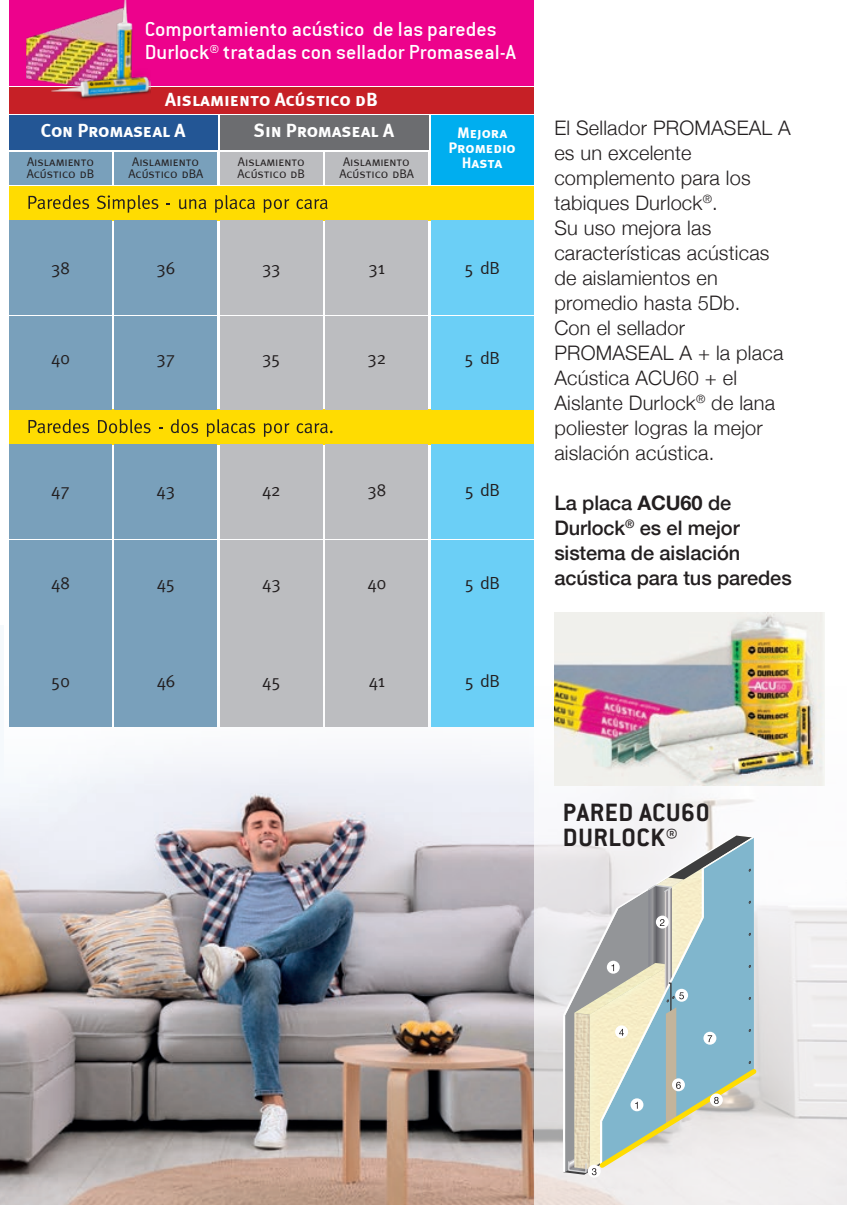
<style>
.page{position:relative;width:847px;height:1205px;background:#fff}
.page>*{position:absolute;margin:0;border:0;box-sizing:border-box;transform-origin:0 0}
.t1{font:700 27.5px/25px "Conduit ITC Std";letter-spacing:.02em;color:#231f20}
.t2{font:22.5px/22.5px "Conduit ITC";color:#fff}
.t3{font:300 20px/25px "Helvetica Neue";letter-spacing:.01em;color:#231f20}
.t4{font:500 20px/25px "Helvetica Neue";letter-spacing:-.005em;color:#231f20}
.t5{font:18.75px/31px "Meta Plus Bold Caps";color:#fff}
.t6{font:17.5px "Meta";letter-spacing:-.005em;color:#231f20}
.t7{font:15px/15px "Meta Plus Bold Caps";color:#fff;text-align:center}
.t8{font:12.5px/12.5px "Meta Caps";color:#231f20}
.s1{font-weight:700}
</style>
<div class="page">
<img style="left:0;top:783px;width:533px;height:422px">
<div style="left:5px;top:625px;width:842px;height:163px;background:#f7f8fb"></div>
<svg style="left:533px;top:720px;width:314px;height:485px;fill:#f0eeef"></svg>
<div style="left:9px;top:187px;width:524px;height:34px;background:#ffdc01"></div>
<div style="left:9px;top:409px;width:524px;height:35px;background:#ffdc01"></div>
<svg style="left:28px;top:195px;width:61px;height:14px"></svg>
<svg style="left:97px;top:195px;width:61px;height:18px"></svg>
<svg style="left:179px;top:199px;width:27px;height:10px"></svg>
<svg style="left:215px;top:195px;width:40px;height:18px"></svg>
<svg style="left:264px;top:199px;width:25px;height:14px"></svg>
<svg style="left:296px;top:199px;width:32px;height:10px"></svg>
<svg style="left:28px;top:419px;width:61px;height:14px"></svg>
<svg style="left:98px;top:419px;width:53px;height:14px"></svg>
<svg style="left:171px;top:419px;width:27px;height:14px"></svg>
<svg style="left:207px;top:419px;width:48px;height:18px"></svg>
<svg style="left:264px;top:423px;width:25px;height:14px"></svg>
<svg style="left:297px;top:423px;width:36px;height:10px"></svg>
<div style="left:9px;top:444px;width:103px;height:94px;background:#79a0bb"></div>
<div style="left:9px;top:539px;width:103px;height:93px;background:#79a0bb"></div>
<div style="left:9px;top:633px;width:103px;height:94px;background:#79a0bb"></div>
<div style="left:9px;top:220px;width:103px;height:95px;background:#79a0bb"></div>
<div style="left:9px;top:316px;width:103px;height:93px;background:#79a0bb"></div>
<div style="left:114px;top:444px;width:103px;height:94px;background:#79a0bb"></div>
<div style="left:114px;top:539px;width:103px;height:93px;background:#79a0bb"></div>
<div style="left:114px;top:633px;width:103px;height:94px;background:#79a0bb"></div>
<div style="left:114px;top:220px;width:103px;height:95px;background:#79a0bb"></div>
<div style="left:114px;top:316px;width:103px;height:93px;background:#79a0bb"></div>
<div style="left:220px;top:444px;width:103px;height:94px;background:#bcbdc0"></div>
<div style="left:220px;top:539px;width:103px;height:93px;background:#bcbdc0"></div>
<div style="left:220px;top:633px;width:103px;height:94px;background:#bcbdc0"></div>
<div style="left:220px;top:220px;width:103px;height:95px;background:#bcbdc0"></div>
<div style="left:220px;top:316px;width:103px;height:93px;background:#bcbdc0"></div>
<div style="left:325px;top:444px;width:103px;height:94px;background:#bcbdc0"></div>
<div style="left:325px;top:539px;width:103px;height:93px;background:#bcbdc0"></div>
<div style="left:325px;top:633px;width:103px;height:94px;background:#bcbdc0"></div>
<div style="left:325px;top:220px;width:103px;height:95px;background:#bcbdc0"></div>
<div style="left:9px;top:152px;width:103px;height:32px;background:#79a0bb"></div>
<div style="left:114px;top:152px;width:103px;height:32px;background:#79a0bb"></div>
<div style="left:220px;top:152px;width:103px;height:32px;background:#bcbdc0"></div>
<div style="left:325px;top:152px;width:103px;height:32px;background:#bcbdc0"></div>
<div style="left:325px;top:316px;width:103px;height:93px;background:#bcbdc0"></div>
<div style="left:431px;top:444px;width:102px;height:94px;background:#6bcff6"></div>
<div style="left:431px;top:539px;width:102px;height:93px;background:#6bcff6"></div>
<div style="left:431px;top:633px;width:102px;height:94px;background:#6bcff6"></div>
<div style="left:431px;top:220px;width:102px;height:95px;background:#6bcff6"></div>
<div style="left:431px;top:316px;width:102px;height:93px;background:#6bcff6"></div>
<div style="left:9px;top:87px;width:524px;height:27px;background:#c62026"></div>
<div style="left:9px;top:115px;width:208px;height:34px;background:#235695"></div>
<div style="left:220px;top:115px;width:208px;height:34px;background:#6c6d70"></div>
<div style="left:431px;top:115px;width:102px;height:69px;background:#00aeef"></div>
<svg style="left:588px;top:1164px;width:13px;height:13px"></svg>
<svg style="left:563px;top:835px;width:198px;height:340px;background:#bdcbca"></svg>
<img style="left:554px;top:613px;width:270px;height:172px">
<div style="left:9px;top:0;width:524px;height:85px;background:#ed028c"></div>
<img style="left:27px;top:30px;width:22px;height:56px">
<img style="left:49px;top:0;width:101px;height:99px">
<p class="t2" style="left:145px;top:18px;width:373px">Comportamiento acústico de las paredes<br>Durlock® tratadas con sellador Promaseal-A</p>
<p class="t5" style="left:254px;top:84px;width:142px;text-indent:-89px">Aislamiento Acústico dB<br>Sin Promaseal A</p>
<p class="t5" style="left:41px;top:115px;width:146px">Con Promaseal A</p>
<p class="t8" style="left:27px;top:155px;width:69px">Aislamiento<br>Acústico dB</p>
<p class="t8" style="left:129px;top:155px;width:76px">Aislamiento<br>Acústico dBA</p>
<p class="t8" style="left:238px;top:155px;width:69px">Aislamiento<br>Acústico dB</p>
<p class="t8" style="left:339px;top:155px;width:76px">Aislamiento<br>Acústico dBA</p>
<p class="t7" style="left:448px;top:125px;width:69px">Mejora<br>Promedio<br>Hasta</p>
<p class="t6" style="left:51px;top:258px;width:20px">38</p>
<p class="t6" style="left:157px;top:258px;width:20px">36</p>
<p class="t6" style="left:262px;top:258px;width:20px">33</p>
<p class="t6" style="left:369px;top:258px;width:18px">31</p>
<p class="t6" style="left:465px;top:258px;width:37px">5 dB</p>
<p class="t6" style="left:51px;top:348px;width:20px">40</p>
<p class="t6" style="left:157px;top:348px;width:20px">37</p>
<p class="t6" style="left:262px;top:348px;width:20px">35</p>
<p class="t6" style="left:367px;top:348px;width:20px">32</p>
<p class="t6" style="left:465px;top:348px;width:37px">5 dB</p>
<p class="t6" style="left:51px;top:480px;width:20px">47</p>
<p class="t6" style="left:157px;top:480px;width:20px">43</p>
<p class="t6" style="left:262px;top:480px;width:20px">42</p>
<p class="t6" style="left:367px;top:480px;width:20px">38</p>
<p class="t6" style="left:465px;top:480px;width:37px">5 dB</p>
<p class="t6" style="left:51px;top:573px;width:20px">48</p>
<p class="t6" style="left:157px;top:573px;width:20px">45</p>
<p class="t6" style="left:262px;top:573px;width:20px">43</p>
<p class="t6" style="left:367px;top:573px;width:20px">40</p>
<p class="t6" style="left:465px;top:573px;width:37px">5 dB</p>
<p class="t6" style="left:51px;top:671px;width:20px">50</p>
<p class="t6" style="left:157px;top:671px;width:20px">46</p>
<p class="t6" style="left:262px;top:671px;width:20px">45</p>
<p class="t6" style="left:369px;top:671px;width:18px">41</p>
<p class="t6" style="left:465px;top:671px;width:37px">5 dB</p>
<p class="t3" style="left:554px;top:113px;width:238px">El Sellador PROMASEAL A es un excelente complemento para los tabiques Durlock<sup>®</sup>.<br>Su uso mejora las características acústicas de aislamientos en promedio hasta 5Db.<br>Con el sellador<br>PROMASEAL A + la placa<br>Acústica ACU60 + el<br>Aislante Durlock<sup>®</sup> de lana poliester logras la mejor aislación acústica.</p>
<p class="t4" style="left:554px;top:488px;width:239px">La placa <span class="s1">ACU60</span> de<br>Durlock<sup>®</sup> es el mejor sistema de aislación acústica para tus paredes</p>
<h1 class="t1" style="left:563px;top:799px;width:148px">PARED ACU60<br>DURLOCK®</h1>
</div>
